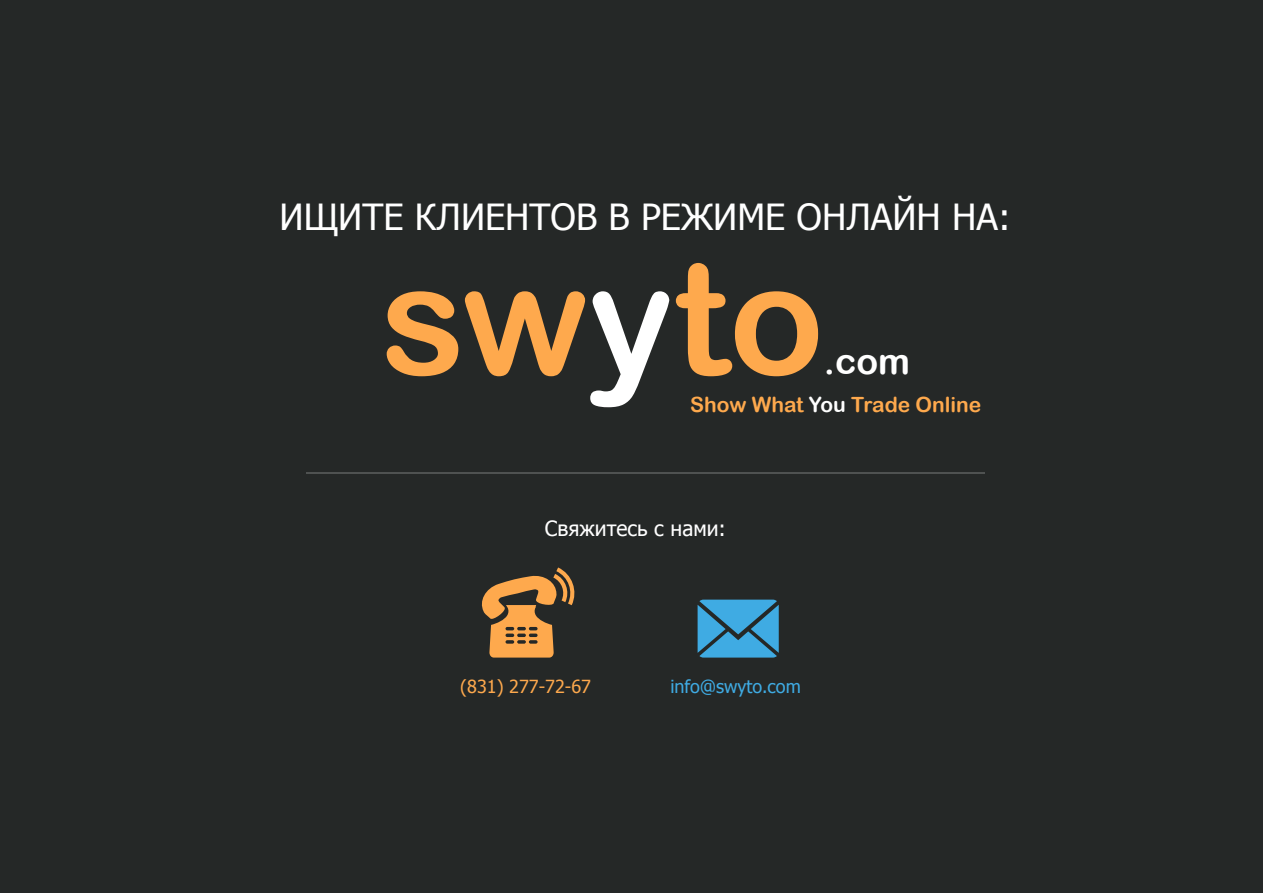
<style>
.page{position:relative;width:1263px;height:893px;background:#252827}
.page>*{position:absolute;margin:0;border:0;box-sizing:border-box;transform-origin:0 0}
.t1{font:156.75px "Arial Rounded MT Bold";color:#fea94d}
.t2{font:36px "Tahoma";color:#fff}
.t3{font:36px "Arial Rounded MT Bold";color:#fff}
.t4{font:21px "Arial Rounded MT Bold";color:#fea94d}
.t5{font:21px "Tahoma";color:#fff}
.t6{font:18px "Tahoma";color:#fea94d}
.t7{font:18px "Tahoma";color:#3fabe3}
.s1{color:#fff}
</style>
<div class="page">
<hr style="left:306px;top:472px;width:678px;height:2px;background:#fff">
<svg style="left:481px;top:567px;width:94px;height:91px"></svg>
<svg style="left:698px;top:600px;width:81px;height:58px;background:#3a95c4"></svg>
<p class="t2" style="left:280px;top:193px;width:733px">ИЩИТЕ КЛИЕНТОВ В РЕЖИМЕ ОНЛАЙН НА:</p>
<h1 class="t1" style="left:380px;top:226px;width:445px">sw<span class="s1">y</span>to</h1>
<p class="t3" style="left:824px;top:340px;width:88px">.com</p>
<p class="t4" style="left:690px;top:392px;width:293px">Show What <span class="s1">You</span> Trade Online</p>
<p class="t5" style="left:545px;top:514px;width:183px">Cвяжитесь с нами:</p>
<p class="t6" style="left:460px;top:675px;width:132px">(831) 277-72-67</p>
<p class="t7" style="left:670px;top:675px;width:132px">info@swyto.com</p>
</div>
